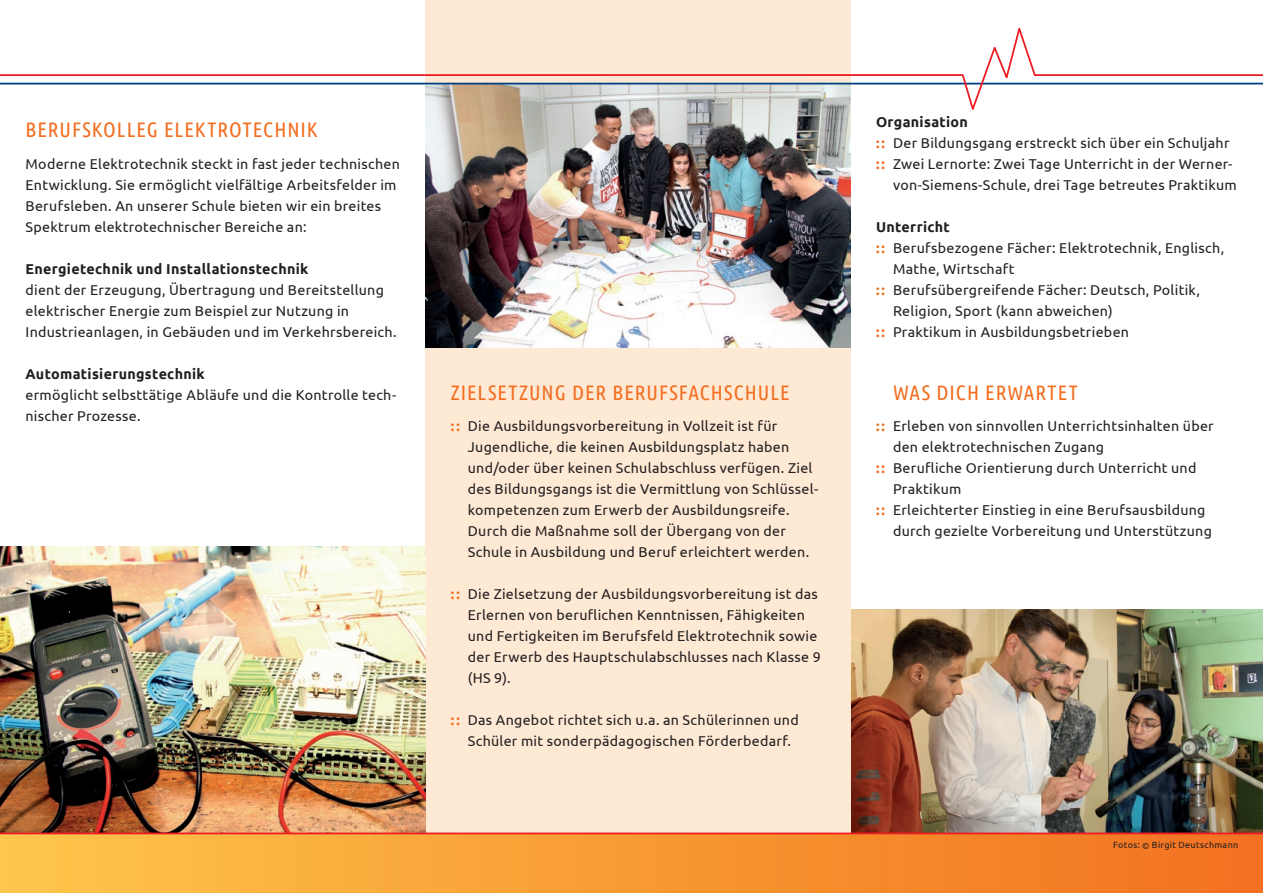
<style>
.page{position:relative;width:1263px;height:893px;background:#fff}
.page>*{position:absolute;margin:0;border:0;box-sizing:border-box;transform-origin:0 0}
.Copytext{font:21px "Ubuntu Condensed";letter-spacing:.045em;color:#f36e21}
.Copytext-2{font:14.25px/21px "Ubuntu";letter-spacing:.02em;color:#231f20}
.Copytext-3{font:700 14.25px "Ubuntu";letter-spacing:.02em;color:#231f20}
.Copytext-4{font:9px "Ubuntu";letter-spacing:.035em;color:#231f20}
.s1{font-weight:700;color:#f36e21}
</style>
<div class="page">
<img style="left:850px;top:610px;width:413px;height:222px">
<div style="left:425px;top:0;width:425px;height:893px;background:#fee9d5"></div>
<div style="left:0;top:833px;width:1263px;height:60px;background:linear-gradient(to right,#fec64b,#f2701f)"></div>
<img style="left:425px;top:115px;width:425px;height:232px">
<img style="left:0;top:547px;width:425px;height:285px">
<hr style="left:0;top:832px;width:1263px;height:2px;background:#ee1d23">
<svg style="left:0;top:22px;width:1263px;height:93px"></svg>
<p class="Copytext" style="left:26px;top:117px;width:294px">BERUFSKOLLEG ELEKTROTECHNIK</p>
<p class="Copytext-2" style="left:26px;top:153px;width:376px">Moderne Elektrotechnik steckt in fast jeder technischen Entwicklung. Sie ermöglicht vielfältige Arbeitsfelder im Berufsleben. An unserer Schule bieten wir ein breites Spektrum elektrotechnischer Bereiche an:</p>
<p class="Copytext-3" style="left:26px;top:260px;width:284px">Energietechnik und Installationstechnik</p>
<p class="Copytext-2" style="left:26px;top:279px;width:373px">dient der Erzeugung, Übertragung und Bereitstellung elektrischer Energie zum Beispiel zur Nutzung in<br>Industrieanlagen, in Gebäuden und im Verkehrsbereich.</p>
<p class="Copytext-3" style="left:26px;top:365px;width:181px">Automatisierungstechnik</p>
<p class="Copytext-2" style="left:26px;top:384px;width:372px">ermöglicht selbsttätige Abläufe und die Kontrolle tech&shy;nischer Prozesse.</p>
<p class="Copytext" style="left:451px;top:379px;width:340px">ZIELSETZUNG DER BERUFSFACHSCHULE</p>
<p class="Copytext-2" style="left:468px;top:415px;width:351px;text-indent:-17px"><span class="s1">: :</span> Die Ausbildungsvorbereitung in Vollzeit ist für Jugendliche, die keinen Ausbildungsplatz haben und/oder über keinen Schulabschluss verfügen. Ziel des Bildungsgangs ist die Vermittlung von Schlüssel&shy;kompetenzen zum Erwerb der Ausbildungsreife.<br>Durch die Maßnahme soll der Übergang von der Schule in Ausbildung und Beruf erleichtert werden.</p>
<p class="Copytext-2" style="left:468px;top:583px;width:355px;text-indent:-17px"><span class="s1">: :</span> Die Zielsetzung der Ausbildungsvorbereitung ist das Erlernen von beruflichen Kenntnissen, Fähigkeiten und Fertigkeiten im Berufsfeld Elektrotechnik sowie der Erwerb des Hauptschulabschlusses nach Klasse 9 (HS 9).</p>
<p class="Copytext-2" style="left:468px;top:709px;width:332px;text-indent:-17px"><span class="s1">: :</span> Das Angebot richtet sich u.a. an Schülerinnen und<br>Schüler mit sonderpädagogischen Förderbedarf.</p>
<p class="Copytext-3" style="left:876px;top:113px;width:93px">Organisation</p>
<p class="Copytext-2" style="left:876px;top:132px;width:355px"><span class="s1">: :</span> Der Bildungsgang erstreckt sich über ein Schuljahr</p>
<p class="Copytext-2" style="left:893px;top:153px;width:345px;text-indent:-17px"><span class="s1">: :</span> Zwei Lernorte: Zwei Tage Unterricht in der Werner&shy;von-Siemens-Schule, drei Tage betreutes Praktikum</p>
<p class="Copytext-3" style="left:876px;top:218px;width:75px">Unterricht</p>
<p class="Copytext-2" style="left:893px;top:237px;width:333px;text-indent:-17px"><span class="s1">: :</span> Berufsbezogene Fächer: Elektrotechnik, Englisch,<br>Mathe, Wirtschaft</p>
<p class="Copytext-2" style="left:893px;top:279px;width:309px;text-indent:-17px"><span class="s1">: :</span> Berufsübergreifende Fächer: Deutsch, Politik,<br>Religion, Sport (kann abweichen)</p>
<p class="Copytext-2" style="left:876px;top:321px;width:255px"><span class="s1">: :</span> Praktikum in Ausbildungsbetrieben</p>
<p class="Copytext" style="left:893px;top:379px;width:186px">WAS DICH ERWARTET</p>
<p class="Copytext-2" style="left:893px;top:415px;width:322px;text-indent:-17px"><span class="s1">: :</span> Erleben von sinnvollen Unterrichtsinhalten über den elektrotechnischen Zugang</p>
<p class="Copytext-2" style="left:893px;top:457px;width:305px;text-indent:-17px"><span class="s1">: :</span> Berufliche Orientierung durch Unterricht und<br>Praktikum</p>
<p class="Copytext-2" style="left:893px;top:499px;width:320px;text-indent:-17px"><span class="s1">: :</span> Erleichterter Einstieg in eine Berufsausbildung durch gezielte Vorbereitung und Unterstützung</p>
<p class="Copytext-4" style="left:1113px;top:839px;width:127px">Fotos: © Birgit Deutschmann</p>
</div>
